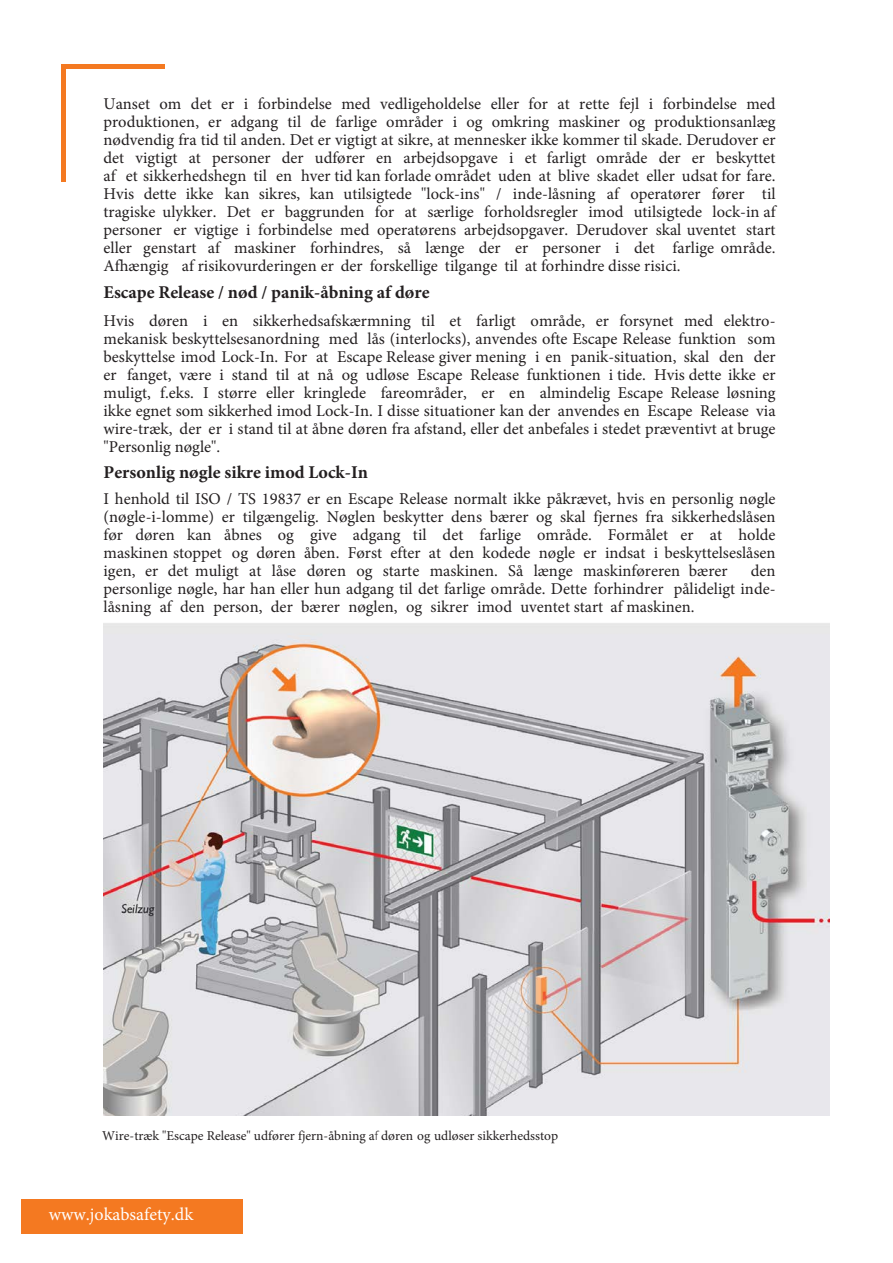
<style>
.page{position:relative;width:893px;height:1263px;background:#fff}
.page>*{position:absolute;margin:0;border:0;box-sizing:border-box;transform-origin:0 0}
.t1{font:700 18px "Minion Pro";color:#231f20}
.t2{font:18px "Minion Pro";color:#fff}
.t3{font:16.5px/18px "Minion Pro";color:#231f20;text-align:justify}
.t4{font:13.5px "Minion Pro";color:#231f20}
.s1{font-family:"Gill Sans Std";font-weight:300}
</style>
<div class="page">
<div style="left:61px;top:64px;width:5px;height:118px;background:#f47921"></div>
<hr style="left:63px;top:64px;width:102px;height:4px;background:#f47921">
<div style="left:21px;top:1199px;width:221px;height:34px;background:#f47921"></div>
<img style="left:103px;top:623px;width:726px;height:492px">
<p class="t3" style="left:104px;top:94px;width:674px">Uanset om det er i forbindelse med vedligeholdelse eller for at rette fejl i forbindelse med produktionen, er adgang til de farlige områder i og omkring maskiner og produktionsanlæg nødvendig fra tid til anden. Det er vigtigt at sikre, at mennesker ikke kommer til skade. Derudover er det vigtigt at personer der udfører en arbejdsopgave i et farligt område der er beskyttet af et sikkerhedshegn til en hver tid kan forlade området uden at blive skadet eller udsat for fare.<br>Hvis dette ikke kan sikres, kan utilsigtede "lock-ins" / inde-låsning af operatører fører til tragiske ulykker. Det er baggrunden for at særlige forholdsregler imod utilsigtede lock-in af personer er vigtige i forbindelse med operatørens arbejdsopgaver. Derudover skal uventet start eller genstart af maskiner forhindres, så længe der er personer i det farlige område.<br>Afhængig af risikovurderingen er der forskellige tilgange til at forhindre disse risici.</p>
<p class="t1" style="left:104px;top:279px;width:328px">Escape Release / nød / panik-åbning af døre</p>
<p class="t3" style="left:104px;top:311px;width:673px">Hvis døren i en sikkerhedsafskærmning til et farligt område, er forsynet med elektro&shy;mekanisk beskyttelsesanordning med lås (interlocks), anvendes ofte Escape Release funktion som beskyttelse imod Lock-In. For at Escape Release giver mening i en panik-situation, skal den der er fanget, være i stand til at nå og udløse Escape Release funktionen i tide. Hvis dette ikke er muligt, f.eks. I større eller kringlede fareområder, er en almindelig Escape Release løsning ikke egnet som sikkerhed imod Lock-In. I disse situationer kan der anvendes en Escape Release via wire-træk, der er i stand til at åbne døren fra afstand, eller det anbefales i stedet præventivt at bruge "Personlig nøgle".</p>
<p class="t1" style="left:104px;top:460px;width:266px">Personlig nøgle sikre imod Lock-In</p>
<p class="t3" style="left:104px;top:490px;width:673px">I henhold til ISO / TS 19837 er en Escape Release normalt ikke påkrævet, hvis en personlig nøgle (nøgle-i-lomme) er tilgængelig. Nøglen beskytter dens bærer og skal fjernes fra sikkerhedslåsen før døren kan åbnes og give adgang til det farlige område. Formålet er at holde maskinen stoppet og døren åben. Først efter at den kodede nøgle er indsat i beskyttelseslåsen igen, er det muligt at låse døren og starte maskinen. Så længe maskinføreren bærer</p>
<p class="t3" style="left:104px;top:562px;width:673px;text-indent:647px">den personlige nøgle, har han eller hun adgang til det farlige område. Dette forhindrer pålideligt inde&shy;låsning af den person, der bærer nøglen, og sikrer imod uventet start af maskinen.</p>
<p class="t4" style="left:102px;top:1126px;width:458px">Wire-træk "Escape Release" udfører fjern-åbning a<span class="s1">f</span> døren og udløser sikkerhedsstop</p>
<p class="t2" style="left:49px;top:1202px;width:146px">www.jokabsafety.dk</p>
</div>
